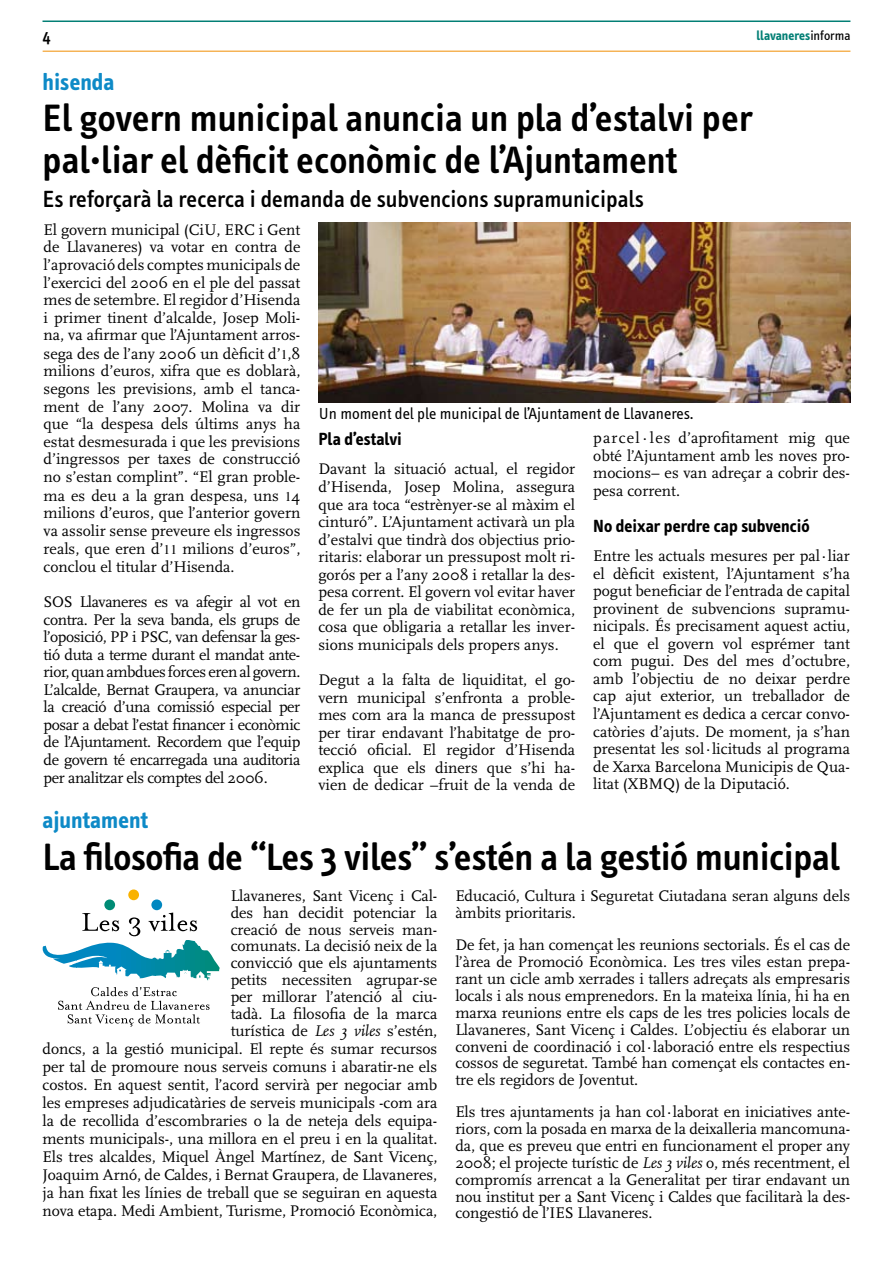
<style>
.page{position:relative;width:893px;height:1263px;background:#fff}
.page>*{position:absolute;margin:0;border:0;box-sizing:border-box;transform-origin:0 0}
.t1{font:600 39px/42px "Info Text";color:#000}
.t2{font:500 24px "Info Text";color:#000}
.t3{font:700 24px "Info Text";color:#0e8ac7}
.t4{font:700 18px "Info Text";color:#000}
.t5{font:500 18px "Info Text";color:#000}
.t6{font:16.5px "Info Text";color:#000}
.t7{font:16.05px/17.5px "Scala";letter-spacing:-.005em;color:#000;text-align:justify}
.t8{font:700 13.5px "Info Text";color:#037f75}
.s1{font-weight:400;color:#000}
.s2{font-family:"Times";font-size:13.5px}
.s3{font-style:italic}
</style>
<div class="page">
<hr style="left:43px;top:21px;width:807px;height:1px;background:#037f75">
<hr style="left:43px;top:51px;width:807px;height:1px;background:#f18e03">
<svg style="left:111px;top:942px;width:5px;height:31px"></svg>
<svg style="left:116px;top:943px;width:5px;height:32px"></svg>
<svg style="left:121px;top:944px;width:5px;height:33px"></svg>
<svg style="left:126px;top:946px;width:5px;height:31px"></svg>
<svg style="left:131px;top:949px;width:5px;height:25px"></svg>
<svg style="left:136px;top:952px;width:5px;height:27px"></svg>
<svg style="left:141px;top:955px;width:5px;height:24px"></svg>
<svg style="left:146px;top:957px;width:5px;height:21px"></svg>
<svg style="left:151px;top:957px;width:4px;height:19px"></svg>
<svg style="left:155px;top:957px;width:5px;height:19px"></svg>
<svg style="left:160px;top:953px;width:5px;height:25px"></svg>
<svg style="left:165px;top:949px;width:5px;height:29px"></svg>
<svg style="left:170px;top:952px;width:5px;height:21px"></svg>
<svg style="left:175px;top:948px;width:5px;height:30px"></svg>
<svg style="left:180px;top:942px;width:5px;height:32px"></svg>
<svg style="left:185px;top:940px;width:5px;height:34px"></svg>
<div style="left:190px;top:940px;width:5px;height:40px;background:#008a89"></div>
<svg style="left:195px;top:941px;width:5px;height:38px"></svg>
<svg style="left:200px;top:946px;width:5px;height:32px"></svg>
<svg style="left:205px;top:950px;width:5px;height:30px"></svg>
<svg style="left:210px;top:953px;width:5px;height:23px"></svg>
<svg style="left:215px;top:961px;width:5px;height:11px"></svg>
<svg style="left:43px;top:945px;width:34px;height:23px"></svg>
<svg style="left:77px;top:942px;width:34px;height:26px"></svg>
<div style="left:128px;top:889px;width:11px;height:11px;background:#f9b200;border-radius:50%"></div>
<div style="left:151px;top:899px;width:11px;height:11px;background:#0087c0;border-radius:50%"></div>
<div style="left:104px;top:899px;width:11px;height:11px;background:#008b75;border-radius:50%"></div>
<svg style="left:82px;top:912px;width:115px;height:24px"></svg>
<svg style="left:58px;top:987px;width:152px;height:40px"></svg>
<img style="left:319px;top:223px;width:531px;height:179px">
<p class="t5" style="left:43px;top:26px;width:10px">4</p>
<h2 class="t3" style="left:43px;top:68px;width:73px">hisenda</h2>
<p class="t8" style="left:756px;top:28px;width:95px">llavaneres<span class="s1">informa</span></p>
<h1 class="t1" style="left:43px;top:98px;width:711px">El govern municipal anuncia un pla d’estalvi per pal·liar el dèficit econòmic de l’Ajuntament</h1>
<h2 class="t2" style="left:43px;top:186px;width:603px">Es reforçarà la recerca i demanda de subvencions supramunicipals</h2>
<p class="t7" style="left:44px;top:221px;width:258px">El govern municipal (CiU, ERC i Gent de Llavaneres) va votar en contra de l’aprovació dels comptes municipals de l’exercici del 2006 en el ple del passat mes de setembre. El regidor d’Hisenda i primer tinent d’alcalde, Josep Moli&shy;na, va afirmar que l’Ajuntament arros&shy;sega des de l’any 2006 un dèficit d’<span class="s2">1</span>,8 milions d’euros, xifra que es doblarà, segons les previsions, amb el tanca&shy;ment de l’any 2007. Molina va dir que “la despesa dels últims anys ha estat desmesurada i que les previsions d’ingressos per taxes de construcció no s’estan complint”. “El gran proble&shy;ma es deu a la gran despesa, uns <span class="s2">1</span>4 milions d’euros, que l’anterior govern va assolir sense preveure els ingressos reals, que eren d’<span class="s2">11</span> milions d’euros”, conclou el titular d’Hisenda.</p>
<p class="t7" style="left:44px;top:593px;width:258px">SOS Llavaneres es va afegir al vot en contra. Per la seva banda, els grups de l’oposició, PP i PSC, van defensar la ges&shy;tió duta a terme durant el mandat ante&shy;rior, quan ambdues forces eren al govern.<br>L’alcalde, Bernat Graupera, va anunciar la creació d’una comissió especial per posar a debat l’estat financer i econòmic de l’Ajuntament. Recordem que l’equip de govern té encarregada una auditoria per analitzar els comptes del 2006.</p>
<h2 class="t3" style="left:43px;top:806px;width:107px">ajuntament</h2>
<p class="t6" style="left:319px;top:404px;width:376px">Un moment del ple municipal de l’Ajuntament de Llavaneres.</p>
<p class="t4" style="left:318px;top:429px;width:85px">Pla d’estalvi</p>
<p class="t7" style="left:318px;top:461px;width:258px">Davant la situació actual, el regidor d’Hisenda, Josep Molina, assegura que ara toca “estrènyer-se al màxim el cinturó”. L’Ajuntament activarà un pla d’estalvi que tindrà dos objectius prio&shy;ritaris: elaborar un pressupost molt ri&shy;gorós per a l’any 2008 i retallar la des&shy;pesa corrent. El govern vol evitar haver de fer un pla de viabilitat econòmica, cosa que obligaria a retallar les inver&shy;sions municipals dels propers anys.</p>
<p class="t7" style="left:318px;top:671px;width:258px">Degut a la falta de liquiditat, el go&shy;vern municipal s’enfronta a proble&shy;mes com ara la manca de pressupost per tirar endavant l’habitatge de pro&shy;tecció oficial. El regidor d’Hisenda explica que els diners que s’hi ha&shy;vien de dedicar –fruit de la venda de</p>
<p class="t7" style="left:593px;top:430px;width:258px">parcel·les d’aprofitament mig que obté l’Ajuntament amb les noves pro&shy;mocions– es van adreçar a cobrir des&shy;pesa corrent.</p>
<p class="t4" style="left:593px;top:515px;width:218px">No deixar perdre cap subvenció</p>
<p class="t7" style="left:593px;top:547px;width:258px">Entre les actuals mesures per pal·liar el dèficit existent, l’Ajuntament s’ha pogut beneficiar de l’entrada de capital provinent de subvencions supramu&shy;nicipals. És precisament aquest actiu, el que el govern vol esprémer tant com pugui. Des del mes d’octubre, amb l’objectiu de no deixar perdre cap ajut exterior, un treballador de l’Ajuntament es dedica a cercar convo&shy;catòries d’ajuts. De moment, ja s’han presentat les sol·licituds al programa de Xarxa Barcelona Municipis de Qua&shy;litat (XBMQ) de la Diputació.</p>
<h1 class="t1" style="left:43px;top:836px;width:799px">La filosofia de “Les 3 viles” s’estén a la gestió municipal</h1>
<p class="t7" style="left:43px;top:887px;width:396px;text-align:right">Llavaneres, Sant Vicenç i Cal-<br>des han decidit potenciar la<br>creació de nous serveis man-<br>comunats. La decisió neix de la<br>convicció que els ajuntaments<br>petits necessiten agrupar-se<br>per millorar l’atenció al ciu-<br>tadà. La filosofia de la marca<br>turística de <span class="s3">Les 3 viles</span> s’estén,<br>doncs, a la gestió municipal. El repte és sumar recursos per tal de promoure nous serveis comuns i abaratir-ne els costos. En aquest sentit, l’acord servirà per negociar amb les empreses adjudicatàries de serveis municipals -com ara la de recollida d’escombraries o la de neteja dels equipa&shy;ments municipals-, una millora en el preu i en la qualitat.<br>Els tres alcaldes, Miquel Àngel Martínez, de Sant Vicenç, Joaquim Arnó, de Caldes, i Bernat Graupera, de Llavaneres, ja han fixat les línies de treball que se seguiran en aquesta nova etapa. Medi Ambient, Turisme, Promoció Econòmica,</p>
<p class="t7" style="left:455px;top:887px;width:396px">Educació, Cultura i Seguretat Ciutadana seran alguns dels àmbits prioritaris.</p>
<p class="t7" style="left:455px;top:936px;width:396px;line-height:17px">De fet, ja han començat les reunions sectorials. És el cas de l’àrea de Promoció Econòmica. Les tres viles estan prepa&shy;rant un cicle amb xerrades i tallers adreçats als empresaris locals i als nous emprenedors. En la mateixa línia, hi ha en marxa reunions entre els caps de les tres policies locals de Llavaneres, Sant Vicenç i Caldes. L’objectiu és elaborar un conveni de coordinació i col·laboració entre els respectius cossos de seguretat. També han començat els contactes en&shy;tre els regidors de Joventut.</p>
<p class="t7" style="left:455px;top:1104px;width:396px;line-height:16.8px">Els tres ajuntaments ja han col·laborat en iniciatives ante&shy;riors, com la posada en marxa de la deixalleria mancomuna&shy;da, que es preveu que entri en funcionament el proper any 2008; el projecte turístic de <span class="s3">Les 3 viles</span> o, més recentment, el compromís arrencat a la Generalitat per tirar endavant un nou institut per a Sant Vicenç i Caldes que facilitarà la des&shy;congestió de l’IES Llavaneres.</p>
</div>
